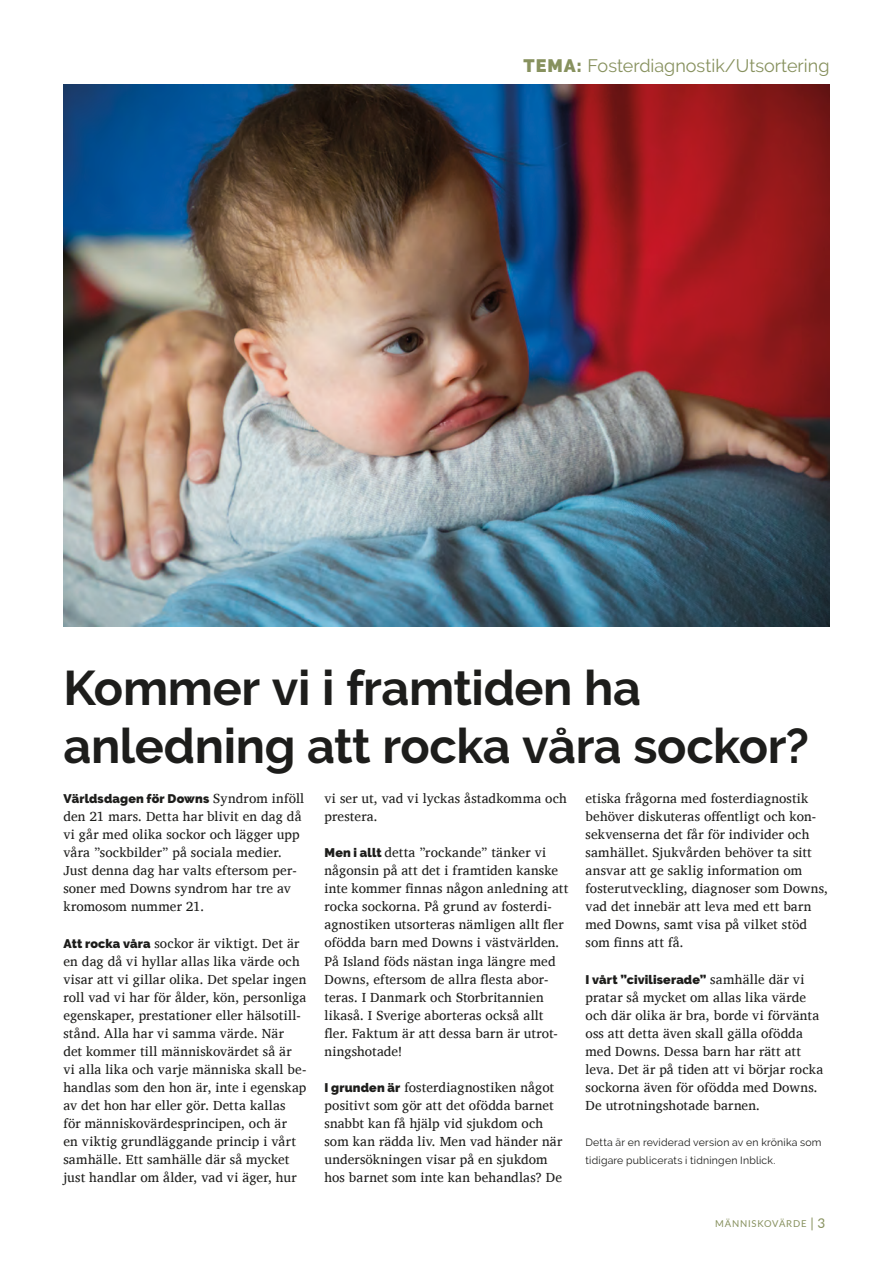
<style>
.page{position:relative;width:893px;height:1263px;background:#fff}
.page>*{position:absolute;margin:0;border:0;box-sizing:border-box;transform-origin:0 0}
._04_Rubrik{font:700 48.45px/57.9px "Raleway";letter-spacing:-.01em;color:#1d1d1b}
.t1{font:18px "Raleway";color:#87915e}
._02_Bröd_-_ej_indrag{font:13.5px/18px "Charis SIL";letter-spacing:.01em;color:#1d1d1b}
._02_Bröd_-_ej_indrag-2{font:900 12.45px "Raleway";letter-spacing:.01em;color:#1d1d1b}
._02_Bröd_-_ej_indrag-3{font:10.5px/18px "Raleway";letter-spacing:.02em;color:#1d1d1b}
._03_Ingress{font:9.45px "Lato";letter-spacing:.08em;color:#87915e}
.s1{font-weight:900}
.s2{font-family:"Charis SIL";font-weight:400;font-size:13.5px}
.s3{font-family:"Raleway";font-weight:900;font-size:12.45px}
.s4{font-size:13.5px}
</style>
<div class="page">
<img style="left:63px;top:85px;width:766px;height:541px">
<p class="t1" style="left:523px;top:55px;width:307px"><span class="s1">TEMA:</span> Fosterdiagnostik/Utsortering</p>
<p class="_04_Rubrik" style="left:63px;top:658px;width:746px">Kommer vi i framtiden ha anledning att rocka våra sockor?</p>
<p class="_02_Bröd_-_ej_indrag-2" style="left:63px;top:791px;width:242px">Världsdagen för Downs <span class="s2">Syndrom inföll</span></p>
<p class="_02_Bröd_-_ej_indrag" style="left:63px;top:807px;width:239px">den 21 mars. Detta har blivit en dag då vi går med olika sockor och lägger upp våra ”sockbilder” på sociala medier.<br>Just denna dag har valts eftersom per&shy;soner med Downs syndrom har tre av kromosom nummer 21.</p>
<p class="_02_Bröd_-_ej_indrag" style="left:63px;top:933px;width:244px"><span class="s3">Att rocka våra</span> sockor är viktigt. Det är en dag då vi hyllar allas lika värde och visar att vi gillar olika. Det spelar ingen roll vad vi har för ålder, kön, personliga egenskaper, prestationer eller hälsotill&shy;stånd. Alla har vi samma värde. När<br>det kommer till människovärdet så är vi alla lika och varje människa skall be&shy;handlas som den hon är, inte i egenskap av det hon har eller gör. Detta kallas<br>för människovärdesprincipen, och är<br>en viktig grundläggande princip i vårt samhälle. Ett samhälle där så mycket just handlar om ålder, vad vi äger, hur</p>
<p class="_02_Bröd_-_ej_indrag" style="left:324px;top:789px;width:244px">vi ser ut, vad vi lyckas åstadkomma och prestera.</p>
<p class="_02_Bröd_-_ej_indrag" style="left:324px;top:843px;width:245px"><span class="s3">Men i allt</span> detta ”rockande” tänker vi någonsin på att det i framtiden kanske inte kommer finnas någon anledning att rocka sockorna. På grund av fosterdi&shy;agnostiken utsorteras nämligen allt fler ofödda barn med Downs i västvärlden.<br>På Island föds nästan inga längre med Downs, eftersom de allra flesta abor&shy;teras. I Danmark och Storbritannien likaså. I Sverige aborteras också allt fler. Faktum är att dessa barn är utrot&shy;ningshotade!</p>
<p class="_02_Bröd_-_ej_indrag" style="left:324px;top:1077px;width:239px"><span class="s3">I grunden är</span> fosterdiagnostiken något positivt som gör att det ofödda barnet snabbt kan få hjälp vid sjukdom och som kan rädda liv. Men vad händer när undersökningen visar på en sjukdom hos barnet som inte kan behandlas? De</p>
<p class="_02_Bröd_-_ej_indrag" style="left:585px;top:789px;width:244px">etiska frågorna med fosterdiagnostik behöver diskuteras offentligt och kon&shy;sekvenserna det får för individer och samhället. Sjukvården behöver ta sitt ansvar att ge saklig information om fosterutveckling, diagnoser som Downs, vad det innebär att leva med ett barn med Downs, samt visa på vilket stöd som finns att få.</p>
<p class="_02_Bröd_-_ej_indrag-2" style="left:585px;top:971px;width:220px">I vårt ”civiliserade” <span class="s2">samhälle där vi</span></p>
<p class="_02_Bröd_-_ej_indrag" style="left:585px;top:987px;width:239px">pratar så mycket om allas lika värde och där olika är bra, borde vi förvänta oss att detta även skall gälla ofödda med Downs. Dessa barn har rätt att leva. Det är på tiden att vi börjar rocka sockorna även för ofödda med Downs.<br>De utrotningshotade barnen.</p>
<p class="_02_Bröd_-_ej_indrag-3" style="left:585px;top:1132px;width:237px">Detta är en reviderad version av en krönika som tidigare publicerats i tidningen Inblick.</p>
<p class="_03_Ingress" style="left:715px;top:1216px;width:111px">MÄNNISKOVÄRDE <span class="s4">| 3</span></p>
</div>
